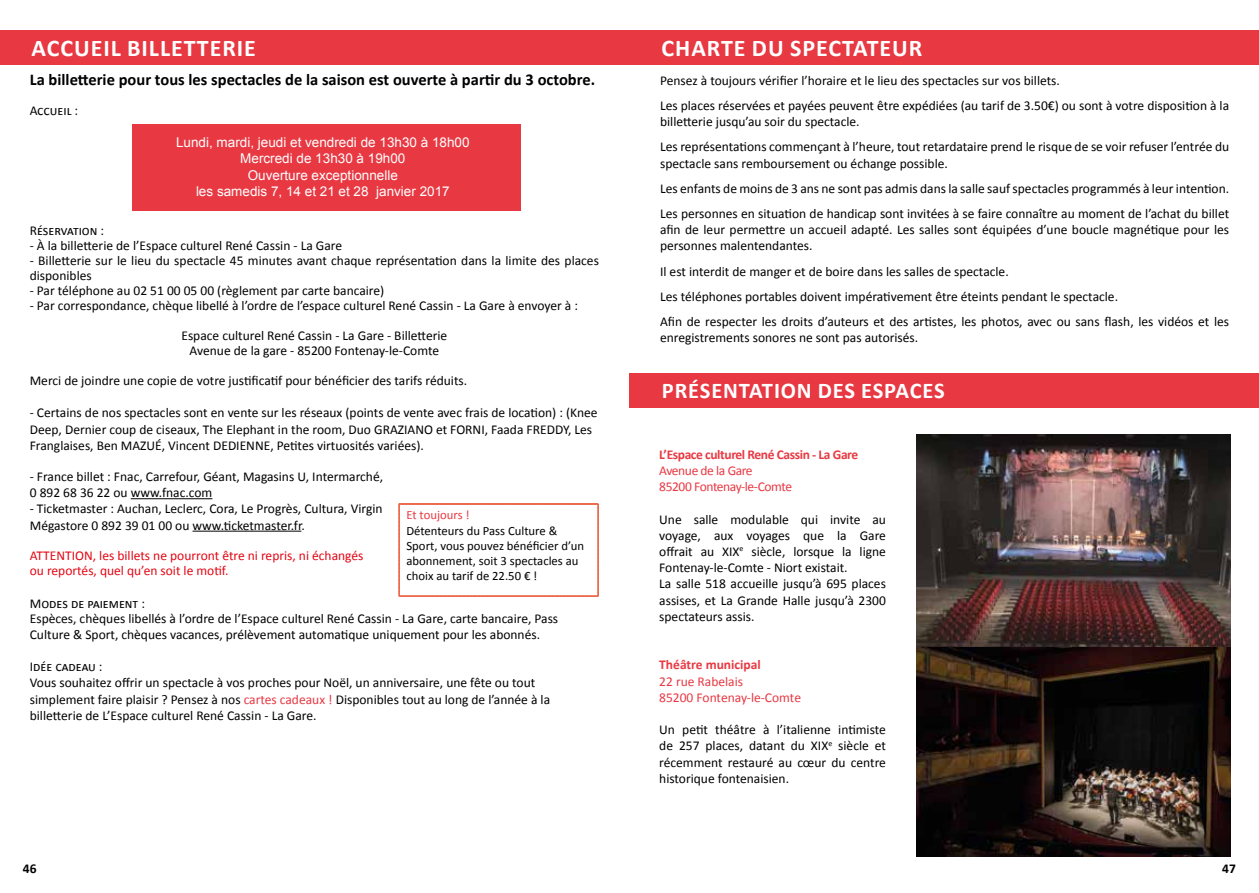
<style>
.page{position:relative;width:1259px;height:893px;background:#fff}
.page>*{position:absolute;margin:0;border:0;box-sizing:border-box;transform-origin:0 0}
.t1{font:700 24px "Calibri";letter-spacing:.04em;color:#fff}
.t2{font:700 22.5px "Calibri";letter-spacing:.04em;color:#fff}
.t3{font:700 16.5px "Calibri";color:#000}
.t4{font:13.5px/16.2px "Calibri";color:#000}
.t5{font:13.5px/16.2px "Arial";color:#fff;text-align:center}
.t6{font:13.5px/15px "Calibri";color:#e30613}
.t7{font:13.5px/16.2px "Calibri";letter-spacing:-.015em;color:#e83943}
.t8{font:700 13.5px "Calibri";letter-spacing:-.03em;color:#e83943}
.t9{font:700 13.5px "Calibri";color:#e83943}
.t10{font:700 13.5px "Calibri";color:#000}
.t11{font:12.75px/15.3px "Calibri";color:#000}
.t12{font:12.75px "Calibri";color:#e83943}
.s1{color:#e83943}
.s2{color:#fff}
</style>
<div class="page">
<div style="left:0;top:30px;width:1259px;height:34px;background:#e83943"></div>
<div style="left:132px;top:124px;width:388px;height:87px;background:#e83943"></div>
<hr style="left:131px;top:498px;width:81px;height:1px;background:#000">
<hr style="left:192px;top:531px;width:109px;height:1px;background:#000">
<svg style="left:398px;top:503px;width:201px;height:94px"></svg>
<img style="left:916px;top:434px;width:314px;height:423px">
<div style="left:629px;top:373px;width:630px;height:35px;background:#e83943"></div>
<h1 class="t1" style="left:32px;top:33px;width:226px">ACCUEIL BILLETTERIE</h1>
<h1 class="t1" style="left:661px;top:33px;width:262px">CHARTE DU SPECTATEUR</h1>
<p class="t4" style="left:660px;top:67px;width:570px;line-height:25.2px">Pensez à toujours vérifier l’horaire et le lieu des spectacles sur vos billets.<br>Les places réservées et payées peuvent être expédiées (au tarif de 3.50€) ou sont à votre disposition à la</p>
<p class="t4" style="left:660px;top:109px;width:570px;line-height:25.2px">billetterie jusqu’au soir du spectacle.<br>Les représentations commençant à l’heure, tout retardataire prend le risque de se voir refuser l’entrée du</p>
<p class="t4" style="left:660px;top:150px;width:570px;line-height:25.2px">spectacle sans remboursement ou échange possible.<br>Les enfants de moins de 3 ans ne sont pas admis dans la salle sauf spectacles programmés à leur intention.<br>Les personnes en situation de handicap sont invitées à se faire connaître au moment de l’achat du billet</p>
<p class="t4" style="left:660px;top:221px;width:570px">afin de leur permettre un accueil adapté. Les salles sont équipées d’une boucle magnétique pour les personnes malentendantes.</p>
<p class="t4" style="left:660px;top:258px;width:570px;line-height:25.2px">Il est interdit de manger et de boire dans les salles de spectacle.<br>Les téléphones portables doivent impérativement être éteints pendant le spectacle.<br>Afin de respecter les droits d’auteurs et des artistes, les photos, avec ou sans flash, les vidéos et les</p>
<p class="t4" style="left:660px;top:329px;width:260px">enregistrements sonores ne sont pas autorisés.</p>
<p class="t3" style="left:30px;top:69px;width:567px">La billetterie pour tous les spectacles de la saison est ouverte à partir du 3 octobre.</p>
<p class="t4" style="left:30px;top:102px;width:50px">Accueil :</p>
<p class="t5" style="left:176px;top:134px;width:295px">Lundi, mardi, jeudi et vendredi de 13h30 à 18h00<br>Mercredi de 13h30 à 19h00<br>Ouverture exceptionnelle<br>les samedis 7, 14 et 21 et 28 janvier 2017</p>
<p class="t4" style="left:30px;top:222px;width:76px">Réservation :</p>
<p class="t4" style="left:30px;top:237px;width:314px">- À la billetterie de l’Espace culturel René Cassin - La Gare</p>
<p class="t4" style="left:30px;top:252px;width:571px;line-height:15px">- Billetterie sur le lieu du spectacle 45 minutes avant chaque représentation dans la limite des places disponibles</p>
<p class="t4" style="left:30px;top:282px;width:356px">- Par téléphone au 02 51 00 05 00 (règlement par carte bancaire)</p>
<p class="t4" style="left:30px;top:297px;width:550px">- Par correspondance, chèque libellé à l’ordre de l’espace culturel René Cassin - La Gare à envoyer à :</p>
<p class="t4" style="left:181px;top:327px;width:267px;line-height:15px;text-align:center">Espace culturel René Cassin - La Gare - Billetterie<br>Avenue de la gare - 85200 Fontenay-le-Comte</p>
<p class="t4" style="left:30px;top:372px;width:439px">Merci de joindre une copie de votre justificatif pour bénéficier des tarifs réduits.</p>
<p class="t4" style="left:30px;top:404px;width:569px">- Certains de nos spectacles sont en vente sur les réseaux (points de vente avec frais de location) : (Knee<br>Deep, Dernier coup de ciseaux, The Elephant in the room, Duo GRAZIANO et FORNI, Faada FREDDY, Les<br>Franglaises, Ben MAZUÉ, Vincent DEDIENNE, Petites virtuosités variées).</p>
<p class="t4" style="left:30px;top:468px;width:355px">- France billet : Fnac, Carrefour, Géant, Magasins U, Intermarché,<br>0 892 68 36 22 ou www.fnac.com</p>
<p class="t4" style="left:30px;top:500px;width:354px">- Ticketmaster : Auchan, Leclerc, Cora, Le Progrès, Cultura, Virgin<br>Mégastore 0 892 39 01 00 ou www.ticketmaster.fr.</p>
<p class="t6" style="left:30px;top:547px;width:335px">ATTENTION, les billets ne pourront être ni repris, ni échangés ou reportés, quel qu’en soit le motif.</p>
<p class="t4" style="left:30px;top:595px;width:530px;line-height:15.6px">Modes de paiement :<br>Espèces, chèques libellés à l’ordre de l’Espace culturel René Cassin - La Gare, carte bancaire, Pass<br>Culture &amp; Sport, chèques vacances, prélèvement automatique uniquement pour les abonnés.</p>
<p class="t4" style="left:30px;top:658px;width:522px">Idée cadeau :<br>Vous souhaitez offrir un spectacle à vos proches pour Noël, un anniversaire, une fête ou tout simplement faire plaisir ? Pensez à nos <span class="s1">cartes cadeaux !</span> Disponibles tout au long de l’année à la billetterie de L’Espace culturel René Cassin - La Gare.<span class="s2">CHARTE DU SPECTATEUR</span></p>
<h2 class="t2" style="left:662px;top:377px;width:284px">PRÉSENTATION DES ESPACES</h2>
<p class="t8" style="left:659px;top:446px;width:200px">L’Espace culturel René Cassin - La Gare</p>
<p class="t7" style="left:659px;top:462px;width:134px">Avenue de la Gare<br>85200 Fontenay-le-Comte</p>
<p class="t4" style="left:659px;top:510px;width:228px">Une salle modulable qui invite au voyage, aux voyages que la Gare offrait au XIX<sup>e</sup> siècle, lorsque la ligne Fontenay-le-Comte - Niort existait.<br>La salle 518 accueille jusqu’à 695 places assises, et La Grande Halle jusqu’à 2300 spectateurs assis.</p>
<p class="t9" style="left:659px;top:656px;width:103px">Théâtre municipal</p>
<p class="t7" style="left:659px;top:672px;width:143px">22 rue Rabelais<br>85200 Fontenay-le-Comte</p>
<p class="t4" style="left:659px;top:721px;width:228px;text-align:justify">Un petit théâtre à l’italienne intimiste de 257 places, datant du XIX<sup>e</sup> siècle et récemment restauré au cœur du centre historique fontenaisien.</p>
<p class="t12" style="left:406px;top:507px;width:65px">Et toujours !</p>
<p class="t11" style="left:406px;top:522px;width:179px">Détenteurs du Pass Culture &amp;<br>Sport, vous pouvez bénéficier d’un abonnement, soit 3 spectacles au choix au tarif de 22.50 € !</p>
<p class="t10" style="left:23px;top:860px;width:15px">46</p>
<p class="t10" style="left:1222px;top:860px;width:15px">47</p>
</div>
